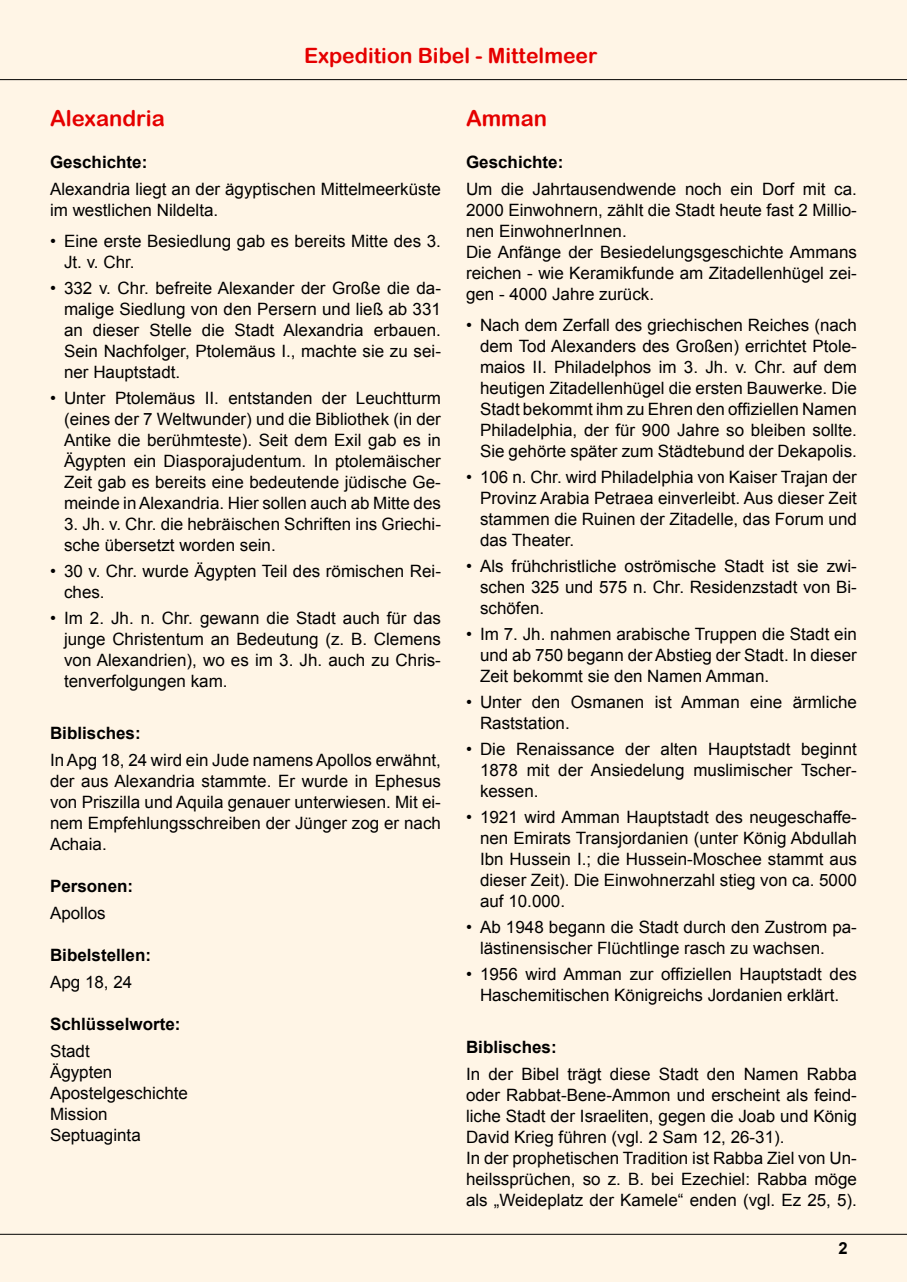
<style>
.page{position:relative;width:907px;height:1282px;background:#fff5e6}
.page>*{position:absolute;margin:0;border:0;box-sizing:border-box;transform-origin:0 0}
.t1{font:22px "Arial Rounded MT Bold";color:#e50000}
.t2{font:21.1px "Arial Rounded MT Bold";color:#e50000}
.t3{font:17px/21px "Arial";color:#000;text-align:justify}
.t4{font:700 17px "Arial";color:#000}
.t5{font:700 16.6px "Arial";color:#000}
</style>
<div class="page">
<hr style="left:0;top:79px;width:907px;height:1px;background:#000">
<hr style="left:0;top:1234px;width:907px;height:1px;background:#000">
<p class="t2" style="left:304px;top:43px;width:295px">Expedition Bibel - Mittelmeer</p>
<p class="t1" style="left:50px;top:105px;width:116px">Alexandria</p>
<p class="t4" style="left:50px;top:151px;width:99px">Geschichte:</p>
<p class="t3" style="left:50px;top:179px;width:392px">Alexandria liegt an der ägyptischen Mittelmeerküste im westlichen Nildelta.</p>
<p class="t3" style="left:64px;top:231px;width:378px;text-indent:-14px">• Eine erste Besiedlung gab es bereits Mitte des 3.<br>Jt. v. Chr.</p>
<p class="t3" style="left:64px;top:278px;width:378px;text-indent:-14px">• 332 v. Chr. befreite Alexander der Große die da&shy;malige Siedlung von den Persern und ließ ab 331 an dieser Stelle die Stadt Alexandria erbauen.<br>Sein Nachfolger, Ptolemäus I., machte sie zu sei&shy;ner Hauptstadt.</p>
<p class="t3" style="left:64px;top:388px;width:378px;text-indent:-14px">• Unter Ptolemäus II. entstanden der Leuchtturm (eines der 7 Weltwunder) und die Bibliothek (in der Antike die berühmteste). Seit dem Exil gab es in Ägypten ein Diasporajudentum. In ptolemäischer Zeit gab es bereits eine bedeutende jüdische Ge&shy;meinde in Alexandria. Hier sollen auch ab Mitte des</p>
<p class="t3" style="left:64px;top:514px;width:378px">3. Jh. v. Chr. die hebräischen Schriften ins Griechi&shy;sche übersetzt worden sein.</p>
<p class="t3" style="left:64px;top:561px;width:378px;text-indent:-14px">• 30 v. Chr. wurde Ägypten Teil des römischen Rei&shy;ches.</p>
<p class="t3" style="left:64px;top:608px;width:378px;text-indent:-14px">• Im 2. Jh. n. Chr. gewann die Stadt auch für das junge Christentum an Bedeutung (z. B. Clemens von Alexandrien), wo es im 3. Jh. auch zu Chris&shy;tenverfolgungen kam.</p>
<p class="t4" style="left:50px;top:722px;width:92px">Biblisches:</p>
<p class="t3" style="left:50px;top:750px;width:392px">In Apg 18, 24 wird ein Jude namens Apollos erwähnt, der aus Alexandria stammte. Er wurde in Ephesus von Priszilla und Aquila genauer unterwiesen. Mit ei&shy;nem Empfehlungsschreiben der Jünger zog er nach Achaia.</p>
<p class="t4" style="left:50px;top:875px;width:85px">Personen:</p>
<p class="t3" style="left:50px;top:903px;width:57px">Apollos</p>
<p class="t4" style="left:50px;top:944px;width:103px">Bibelstellen:</p>
<p class="t3" style="left:50px;top:972px;width:84px">Apg 18, 24</p>
<p class="t4" style="left:50px;top:1013px;width:132px">Schlüsselworte:</p>
<p class="t3" style="left:50px;top:1041px;width:139px;text-align:left">Stadt<br>Ägypten<br>Apostelgeschichte<br>Mission<br>Septuaginta</p>
<p class="t1" style="left:466px;top:105px;width:83px">Amman</p>
<p class="t4" style="left:466px;top:151px;width:99px">Geschichte:</p>
<p class="t3" style="left:466px;top:179px;width:392px;text-align:left">Um die Jahrtausendwende noch ein Dorf mit ca.<br>2000 Einwohnern, zählt die Stadt heute fast 2 Millio&shy;nen EinwohnerInnen.<br>Die Anfänge der Besiedelungsgeschichte Ammans reichen - wie Keramikfunde am Zitadellenhügel zei&shy;gen - 4000 Jahre zurück.</p>
<p class="t3" style="left:480px;top:315px;width:378px;text-indent:-14px">• Nach dem Zerfall des griechischen Reiches (nach dem Tod Alexanders des Großen) errichtet Ptole&shy;maios II. Philadelphos im 3. Jh. v. Chr. auf dem heutigen Zitadellenhügel die ersten Bauwerke. Die Stadt bekommt ihm zu Ehren den offiziellen Namen Philadelphia, der für 900 Jahre so bleiben sollte.<br>Sie gehörte später zum Städtebund der Dekapolis.</p>
<p class="t3" style="left:480px;top:467px;width:378px;text-indent:-14px">• 106 n. Chr. wird Philadelphia von Kaiser Trajan der Provinz Arabia Petraea einverleibt. Aus dieser Zeit stammen die Ruinen der Zitadelle, das Forum und das Theater.</p>
<p class="t3" style="left:480px;top:556px;width:378px;text-indent:-14px">• Als frühchristliche oströmische Stadt ist sie zwi&shy;schen 325 und 575 n. Chr. Residenzstadt von Bi&shy;schöfen.</p>
<p class="t3" style="left:480px;top:624px;width:378px;text-indent:-14px">• Im 7. Jh. nahmen arabische Truppen die Stadt ein und ab 750 begann der Abstieg der Stadt. In dieser Zeit bekommt sie den Namen Amman.</p>
<p class="t3" style="left:480px;top:692px;width:378px;text-indent:-14px">• Unter den Osmanen ist Amman eine ärmliche<br>Raststation.</p>
<p class="t3" style="left:480px;top:739px;width:378px;text-indent:-14px">• Die Renaissance der alten Hauptstadt beginnt 1878 mit der Ansiedelung muslimischer Tscher&shy;kessen.</p>
<p class="t3" style="left:480px;top:807px;width:378px;text-indent:-14px">• 1921 wird Amman Hauptstadt des neugeschaffe&shy;nen Emirats Transjordanien (unter König Abdullah Ibn Hussein I.; die Hussein-Moschee stammt aus dieser Zeit). Die Einwohnerzahl stieg von ca. 5000 auf 10.000.</p>
<p class="t3" style="left:480px;top:917px;width:378px;text-indent:-14px">• Ab 1948 begann die Stadt durch den Zustrom pa&shy;lästinensischer Flüchtlinge rasch zu wachsen.</p>
<p class="t3" style="left:466px;top:964px;width:392px;text-align:center">• 1956 wird Amman zur offiziellen Hauptstadt des<br>Haschemitischen Königreichs Jordanien erklärt.</p>
<p class="t4" style="left:466px;top:1036px;width:92px">Biblisches:</p>
<p class="t3" style="left:466px;top:1064px;width:392px;text-align:left">In der Bibel trägt diese Stadt den Namen Rabba oder Rabbat-Bene-Ammon und erscheint als feind&shy;liche Stadt der Israeliten, gegen die Joab und König David Krieg führen (vgl. 2 Sam 12, 26-31).<br>In der prophetischen Tradition ist Rabba Ziel von Un&shy;heilssprüchen, so z. B. bei Ezechiel: Rabba möge als „Weideplatz der Kamele“ enden (vgl. Ez 25, 5).</p>
<p class="t5" style="left:838px;top:1237px;width:11px">2</p>
</div>
